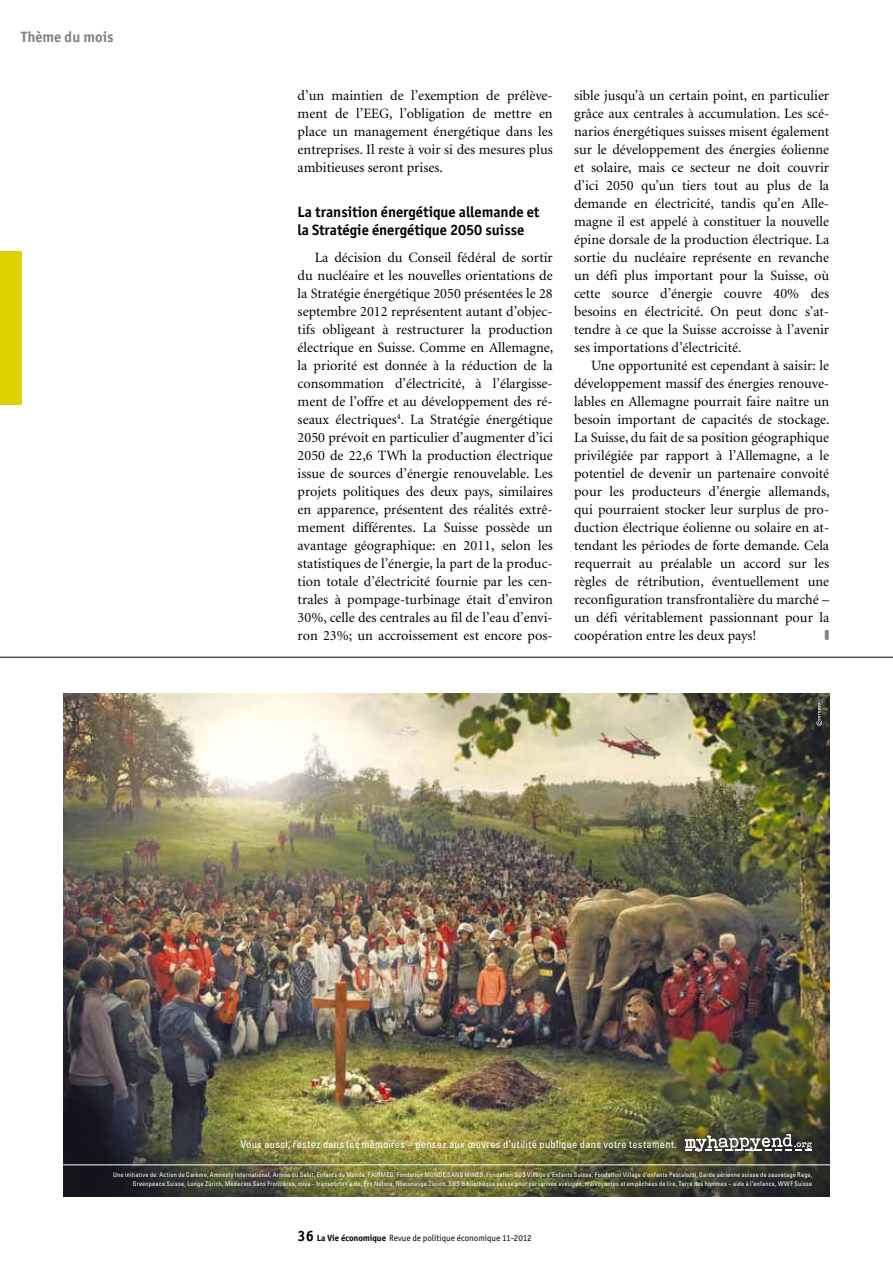
<style>
.page{position:relative;width:893px;height:1263px;background:#fff}
.page>*{position:absolute;margin:0;border:0;box-sizing:border-box;transform-origin:0 0}
.t1{font:700 15px/18px "Officina San ITC";color:#000}
.t2{font:700 15px "Officina San ITC";color:#818181}
.t3{font:14.25px/18px "Minion";color:#000;text-align:justify}
.t4{font:12px "Universal Newswith Comm Pi";color:#818181;scale:.4 1}
.t5{font:condensed 10.5px "Univers LT Std";letter-spacing:.03em;color:#fff}
.t6{font:9px "Officina San ITC";color:#000}
.t7{font:condensed 6.45px/8.2px "Univers LT Std";letter-spacing:.03em;color:#fff;text-align:right}
.s1{font-weight:700;font-size:15px}
.s2{font-weight:700}
</style>
<div class="page">
<div style="left:0;top:252px;width:21px;height:153px;background:#ddd200"></div>
<hr style="left:0;top:657px;width:893px;height:1px;background:#000">
<img style="left:64px;top:693px;width:765px;height:503px">
<svg style="left:816px;top:702px;width:6px;height:24px"></svg>
<hr style="left:64px;top:1164px;width:765px;height:1px;background:#fff">
<svg style="left:685px;top:1134px;width:127px;height:18px"></svg>
<p class="t2" style="left:21px;top:27px;width:94px">Thème du mois</p>
<p class="t3" style="left:298px;top:86px;width:257px">d’un maintien de l’exemption de prélève&shy;ment de l’EEG, l’obligation de mettre en place un management énergétique dans les entreprises. Il reste à voir si des mesures plus ambitieuses seront prises.</p>
<p class="t1" style="left:298px;top:202px;width:243px">La transition énergétique allemande et la Stratégie énergétique 2050 suisse</p>
<p class="t3" style="left:298px;top:248px;width:257px;text-indent:17px">La décision du Conseil fédéral de sortir du nucléaire et les nouvelles orientations de la Stratégie énergétique 2050 présentées le 28 septembre 2012 représentent autant d’objec&shy;tifs obligeant à restructurer la production électrique en Suisse. Comme en Allemagne, la priorité est donnée à la réduction de la consommation d’électricité, à l’élargisse&shy;ment de l’offre et au développement des ré&shy;seaux électriques<sup>4</sup>. La Stratégie énergétique 2050 prévoit en particulier d’augmenter d’ici 2050 de 22,6 TWh la production électrique issue de sources d’énergie renouvelable. Les projets politiques des deux pays, similaires en apparence, présentent des réalités extrê&shy;mement différentes. La Suisse possède un avantage géographique: en 2011, selon les statistiques de l’énergie, la part de la produc&shy;tion totale d’électricité fournie par les cen&shy;trales à pompage-turbinage était d’environ 30%, celle des centrales au fil de l’eau d’envi&shy;ron 23%; un accroissement est encore pos-</p>
<p class="t3" style="left:574px;top:86px;width:257px">sible jusqu’à un certain point, en particulier grâce aux centrales à accumulation. Les scé&shy;narios énergétiques suisses misent également sur le développement des énergies éolienne et solaire, mais ce secteur ne doit couvrir d’ici 2050 qu’un tiers tout au plus de la demande en électricité, tandis qu’en Alle&shy;magne il est appelé à constituer la nouvelle épine dorsale de la production électrique. La sortie du nucléaire représente en revanche un défi plus important pour la Suisse, où cette source d’énergie couvre 40% des besoins en électricité. On peut donc s’at&shy;tendre à ce que la Suisse accroisse à l’avenir ses importations d’électricité.</p>
<p class="t3" style="left:574px;top:356px;width:257px;text-indent:17px">Une opportunité est cependant à saisir: le développement massif des énergies renouve&shy;lables en Allemagne pourrait faire naître un besoin important de capacités de stockage.<br>La Suisse, du fait de sa position géographique privilégiée par rapport à l’Allemagne, a le potentiel de devenir un partenaire convoité pour les producteurs d’énergie allemands, qui pourraient stocker leur surplus de pro&shy;duction électrique éolienne ou solaire en at&shy;tendant les périodes de forte demande. Cela requerrait au préalable un accord sur les règles de rétribution, éventuellement une reconfiguration transfrontalière du marché – un défi véritablement passionnant pour la coopération entre les deux pays!</p>
<p class="t4" style="left:825px;top:630px;width:12px">m</p>
<p class="t5" style="left:240px;top:1138px;width:438px">Vous aussi, restez dans les mémoires – pensez aux œuvres d’utilité publique dans votre testament.</p>
<p class="t7" style="left:113px;top:1171px;width:701px">Une initiative de: Action de Carème, Amnesty International, Armée du Salut, Enfants du Monde, FAIRMED, Fondation MONDE SANS MINES, Fondation SOS Village d’Enfants Suisse, Fondation Village d’enfants Pestalozzi, Garde aérienne suisse de sauvetage Rega,<br>Greenpeace Suisse, Lunge Zürich, Médecins Sans Frontières, miva – transporte l’aide, Pro Natura, Rheumaliga Zürich, SBS Bibliothèque suisse pour personnes aveugles, malvoyantes et empêchées de lire, Terre des hommes – aide à l’enfance, WWF Suisse</p>
<p class="t6" style="left:298px;top:1232px;width:235px"><span class="s1">36</span> <span class="s2">La Vie économique</span> Revue de politique économique 11-2012</p>
</div>
